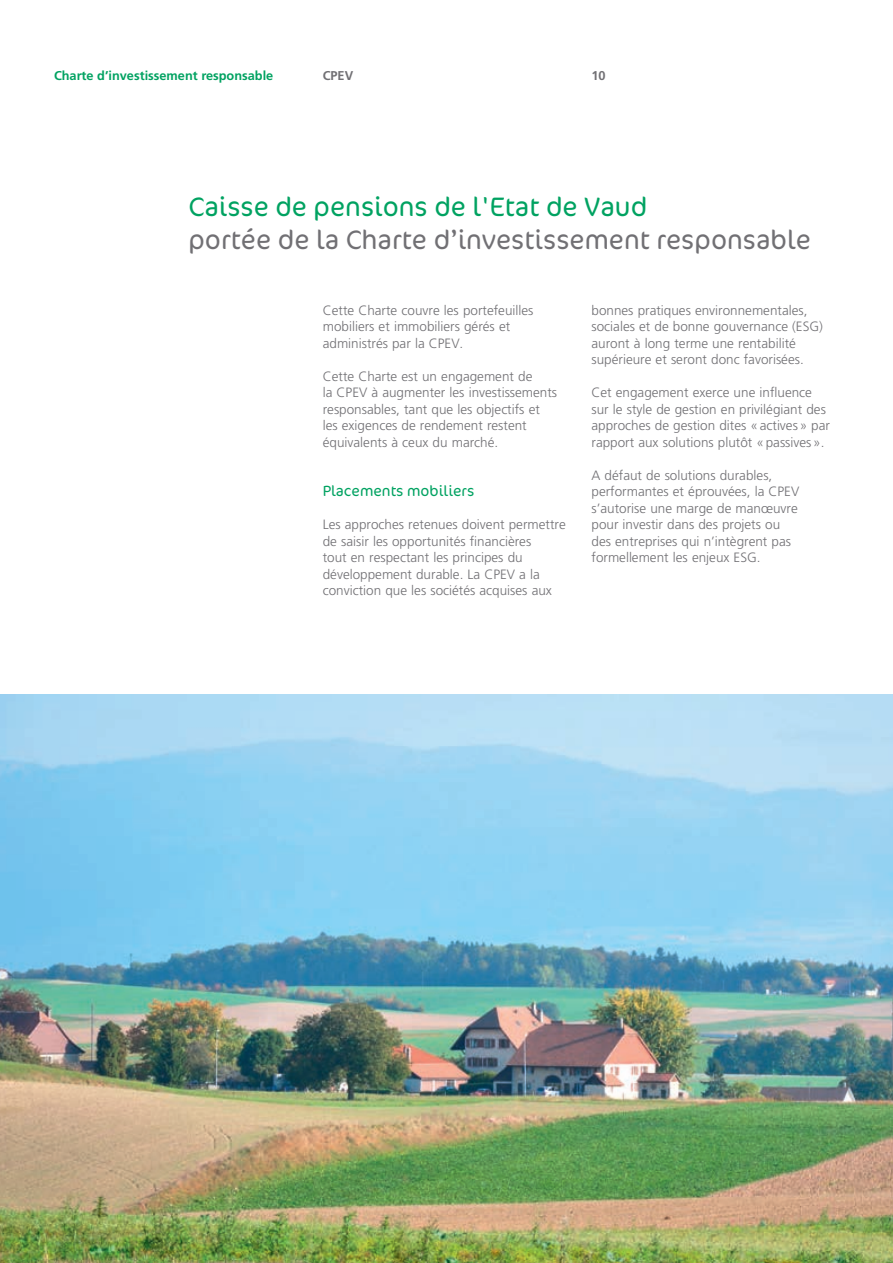
<style>
.page{position:relative;width:893px;height:1263px;background:#fff}
.page>*{position:absolute;margin:0;border:0;box-sizing:border-box;transform-origin:0 0}
.t1{font:300 27px "Cocon";color:#717074}
.t2{font:300 27px "Cocon";color:#00a261}
.t3{font:300 15px "Cocon";color:#00a261}
.t4{font:300 13.5px/16.5px "Frutiger LT Std";color:#717074}
.t5{font:700 12.75px "Frutiger LT Std";color:#00a261}
.t6{font:700 12.75px "Frutiger LT Std";color:#717074}
</style>
<div class="page">
<img style="left:0;top:694px;width:893px;height:569px">
<p class="t5" style="left:54px;top:68px;width:221px">Charte d’investissement responsable</p>
<p class="t6" style="left:323px;top:68px;width:32px">CPEV</p>
<p class="t6" style="left:591px;top:68px;width:16px">10</p>
<h1 class="t2" style="left:188px;top:191px;width:460px">Caisse de pensions de l'Etat de Vaud</h1>
<h1 class="t1" style="left:188px;top:224px;width:624px">portée de la Charte d’investissement responsable</h1>
<p class="t4" style="left:323px;top:302px;width:212px">Cette Charte couvre les portefeuilles mobiliers et immobiliers gérés et administrés par la CPEV.</p>
<p class="t4" style="left:323px;top:368px;width:236px">Cette Charte est un engagement de<br>la CPEV à augmenter les investissements responsables, tant que les objectifs et les exigences de rendement restent équivalents à ceux du marché.</p>
<p class="t3" style="left:323px;top:482px;width:153px">Placements mobiliers</p>
<p class="t4" style="left:323px;top:516px;width:245px">Les approches retenues doivent permettre de saisir les opportunités financières<br>tout en respectant les principes du développement durable. La CPEV a la conviction que les sociétés acquises aux</p>
<p class="t4" style="left:591px;top:302px;width:233px">bonnes pratiques environnementales, sociales et de bonne gouvernance (ESG) auront à long terme une rentabilité supérieure et seront donc favorisées.</p>
<p class="t4" style="left:591px;top:384px;width:240px">Cet engagement exerce une influence sur le style de gestion en privilégiant des approches de gestion dites «actives» par rapport aux solutions plutôt «passives».</p>
<p class="t4" style="left:591px;top:467px;width:209px">A défaut de solutions durables, performantes et éprouvées, la CPEV s’autorise une marge de manœuvre pour investir dans des projets ou des entreprises qui n’intègrent pas formellement les enjeux ESG.</p>
</div>
